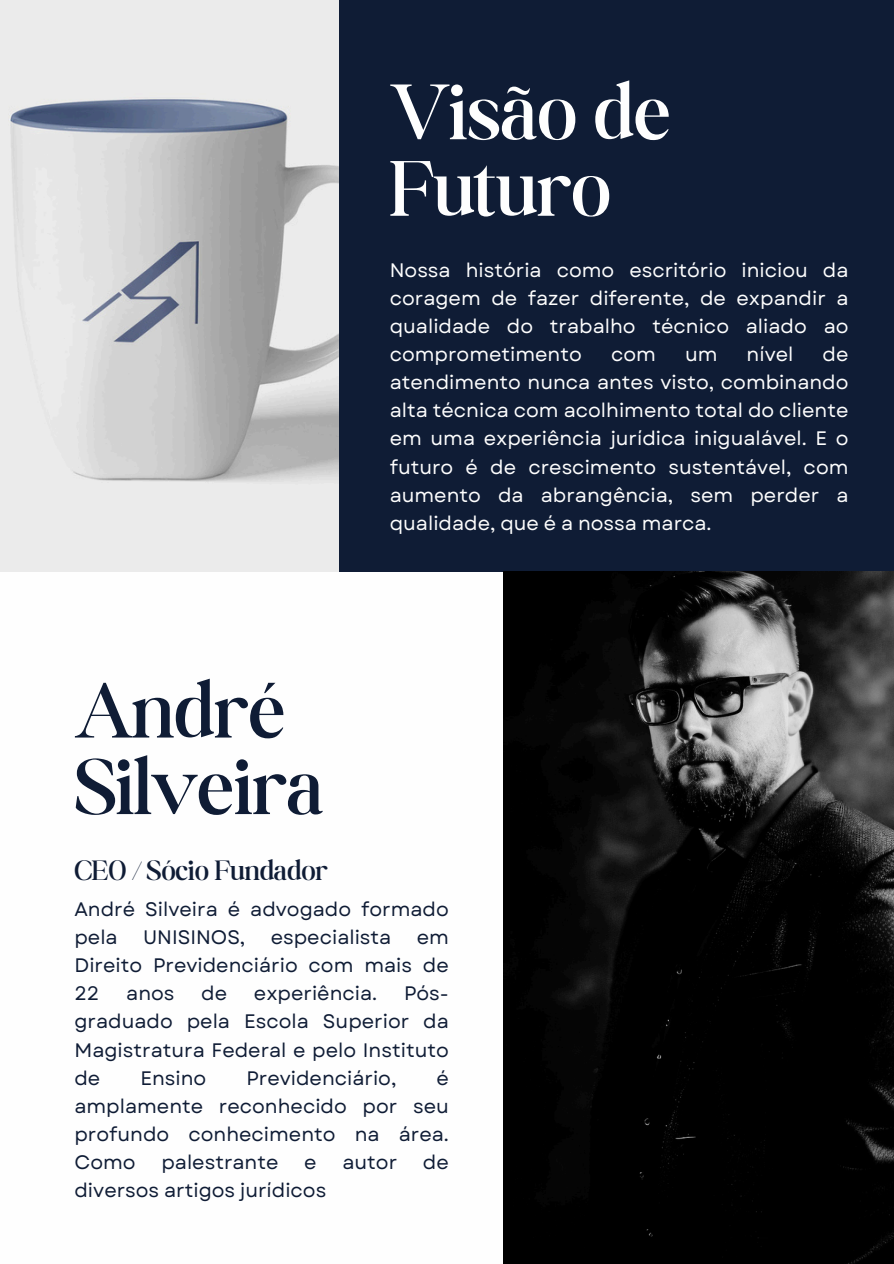
<style>
.page{position:relative;width:894px;height:1264px;background:#fff}
.page>*{position:absolute;margin:0;border:0;box-sizing:border-box;transform-origin:0 0}
.t1{font:300 84.45px/76.5px "Boston Angel";color:#fefefe}
.t2{font:300 84.45px/76.5px "Boston Angel";color:#0f1c35}
.t3{font:300 30px "Boston Angel";color:#0f1c35}
.t4{font:19.5px/28.2px "Garet";color:#fefefe;text-align:justify}
.t5{font:19.5px/28.2px "Garet";color:#0f1c35;text-align:justify}
</style>
<div class="page">
<div style="left:0;top:0;width:893px;height:1263px;background:#0f1c35"></div>
<div style="left:0;top:572px;width:893px;height:691px;background:#fefefe"></div>
<img style="left:0;top:0;width:339px;height:572px">
<img style="left:503px;top:572px;width:390px;height:690px">
<p class="t1" style="left:389px;top:74px;width:282px">Visão de<br>Futuro</p>
<p class="t2" style="left:74px;top:672px;width:250px">André<br>Silveira</p>
<h1 class="t3" style="left:74px;top:852px;width:255px">CEO / Sócio Fundador</h1>
<h2 class="t4" style="left:389px;top:256px;width:460px">Nossa história como escritório iniciou da coragem de fazer diferente, de expandir a qualidade do trabalho técnico aliado ao comprometimento</h2>
<h2 class="t4" style="left:611px;top:340px;width:46px">com</h2>
<h2 class="t4" style="left:684px;top:340px;width:34px">um</h2>
<h2 class="t4" style="left:746px;top:340px;width:48px">nível</h2>
<h2 class="t4" style="left:389px;top:340px;width:460px;text-indent:433px">de atendimento nunca antes visto, combinando alta técnica com acolhimento total do cliente em uma experiência jurídica inigualável. E o futuro é de crescimento sustentável, com aumento da abrangência, sem perder a qualidade, que é a nossa marca.</h2>
<h1 class="t5" style="left:74px;top:895px;width:376px">André Silveira é advogado formado pela</h1>
<h1 class="t5" style="left:143px;top:923px;width:104px">UNISINOS,</h1>
<h1 class="t5" style="left:271px;top:923px;width:122px">especialista</h1>
<h1 class="t5" style="left:74px;top:923px;width:376px;text-indent:342px">em Direito Previdenciário com mais de 22</h1>
<h1 class="t5" style="left:74px;top:979px;width:376px;text-indent:329px">Pós&shy;graduado pela Escola Superior da Magistratura Federal e pelo Instituto de</h1>
<h1 class="t5" style="left:126px;top:979px;width:50px">anos</h1>
<h1 class="t5" style="left:201px;top:979px;width:27px">de</h1>
<h1 class="t5" style="left:254px;top:979px;width:125px">experiência.</h1>
<h1 class="t5" style="left:74px;top:1063px;width:376px;text-indent:362px">é amplamente reconhecido por seu profundo conhecimento na área.<br>Como</h1>
<h1 class="t5" style="left:140px;top:1063px;width:68px">Ensino</h1>
<h1 class="t5" style="left:246px;top:1063px;width:152px">Previdenciário,</h1>
<h1 class="t5" style="left:161px;top:1148px;width:118px">palestrante</h1>
<h1 class="t5" style="left:304px;top:1148px;width:14px">e</h1>
<h1 class="t5" style="left:342px;top:1148px;width:56px">autor</h1>
<h1 class="t5" style="left:423px;top:1148px;width:27px">de</h1>
<h1 class="t5" style="left:74px;top:1176px;width:253px">diversos artigos jurídicos</h1>
</div>
